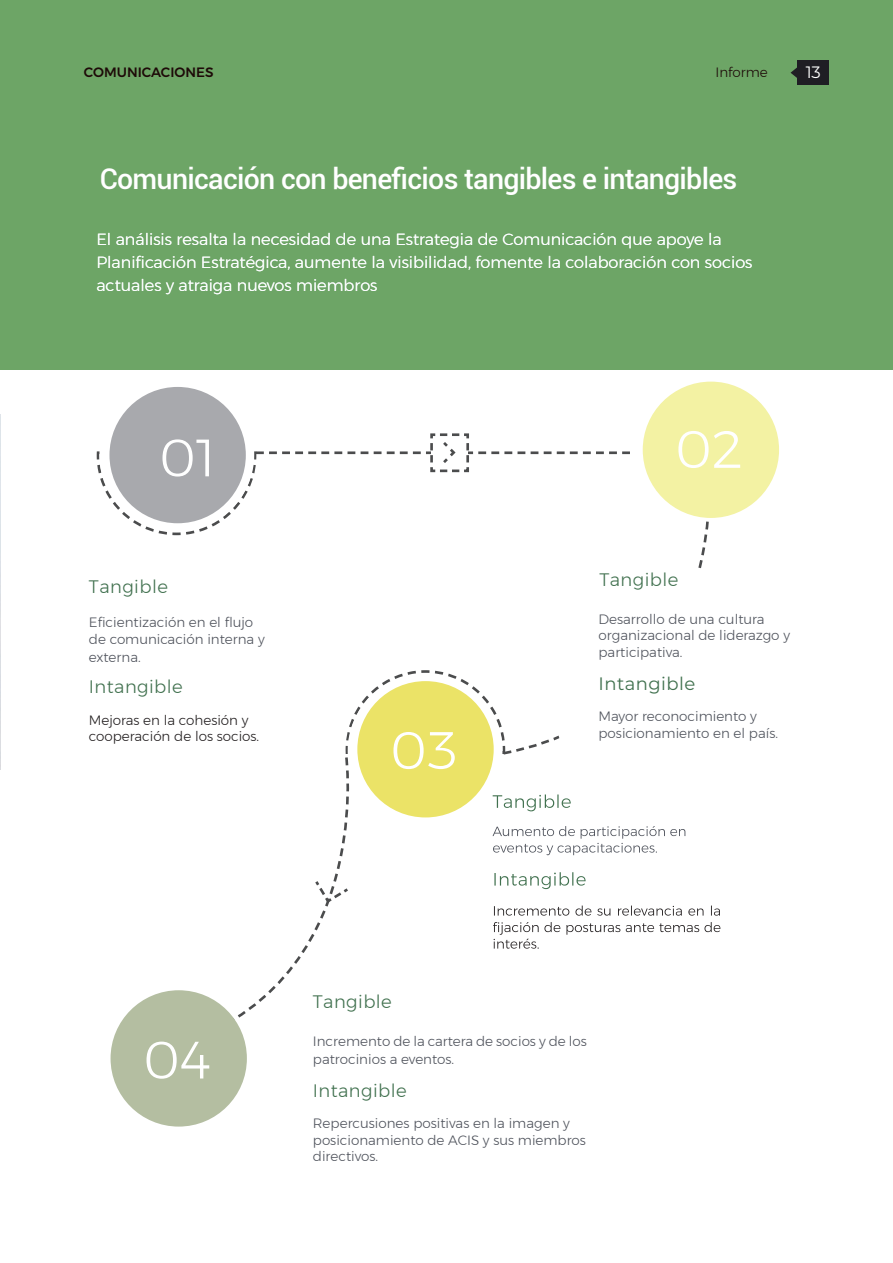
<style>
.page{position:relative;width:893px;height:1263px;background:#fff}
.page>*{position:absolute;margin:0;border:0;box-sizing:border-box;transform-origin:0 0}
.t1{font:500 28.5px "Roboto";letter-spacing:-.025em;color:#fff}
.t2{font:300 18px "Gontserrat";letter-spacing:.025em;color:#41714f}
.t3{font:100 18px "Montserrat";letter-spacing:.025em;color:#41714f}
.t4{font:100 16.5px "Montserrat";color:#fff}
.t5{font:300 16.05px/22.8px "Gontserrat";color:#fbfdfe}
.t6{font:300 13.5px/16.5px "Gontserrat";color:#4f535c}
.t7{font:300 13.5px/16.5px "Gontserrat";color:#231f20}
.t8{font:500 13.5px "Gontserrat";color:#1e0a08}
.t9{font:300 13.5px "Gontserrat";color:#1e0a08}
</style>
<div class="page">
<div style="left:0;top:0;width:893px;height:369px;background:#6da566"></div>
<img style="left:0;top:415px;width:1px;height:355px">
<svg style="left:506px;top:458px;width:230px;height:296px"></svg>
<div style="left:553px;top:569px;width:258px;height:258px;background:#fff;border-radius:50%"></div>
<div style="left:357px;top:681px;width:137px;height:136px;background:#ebe367;border-radius:50%"></div>
<div style="left:109px;top:387px;width:137px;height:136px;background:#a8a9ad;border-radius:50%"></div>
<svg style="left:139px;top:769px;width:239px;height:281px"></svg>
<div style="left:643px;top:382px;width:136px;height:136px;background:#f3f2a3;border-radius:50%"></div>
<div style="left:111px;top:990px;width:136px;height:136px;background:#b4bea1;border-radius:50%"></div>
<svg style="left:313px;top:878px;width:38px;height:27px"></svg>
<svg style="left:493px;top:922px;width:227px;height:27px"></svg>
<svg style="left:494px;top:905px;width:226px;height:11px"></svg>
<svg style="left:494px;top:872px;width:92px;height:17px"></svg>
<svg style="left:492px;top:826px;width:193px;height:29px"></svg>
<svg style="left:96px;top:432px;width:534px;height:104px"></svg>
<svg style="left:678px;top:431px;width:62px;height:37px"></svg>
<svg style="left:345px;top:670px;width:161px;height:99px"></svg>
<svg style="left:147px;top:1041px;width:62px;height:38px"></svg>
<svg style="left:493px;top:794px;width:78px;height:17px"></svg>
<div style="left:797px;top:61px;width:32px;height:24px;background:#1f1e24"></div>
<svg style="left:790px;top:67px;width:7px;height:11px"></svg>
<p class="t8" style="left:84px;top:61px;width:131px">COMUNICACIONES</p>
<p class="t9" style="left:715px;top:62px;width:54px">Informe</p>
<p class="t4" style="left:806px;top:61px;width:17px">13</p>
<h1 class="t1" style="left:100px;top:159px;width:639px">Comunicación con beneficios tangibles e intangibles</h1>
<p class="t5" style="left:96px;top:228px;width:658px">El análisis resalta la necesidad de una Estrategia de Comunicación que apoye la<br>Planificación Estratégica, aumente la visibilidad, fomente la colaboración con socios actuales y atraiga nuevos miembros</p>
<h2 class="t2" style="left:89px;top:573px;width:81px">Tangible</h2>
<p class="t6" style="left:89px;top:614px;width:177px">Eficientización en el flujo de comunicación interna y</p>
<p class="t6" style="left:89px;top:649px;width:53px">externa.</p>
<h2 class="t2" style="left:89px;top:673px;width:95px">Intangible</h2>
<p class="t7" style="left:89px;top:712px;width:172px">Mejoras en la cohesión y cooperación de los socios.</p>
<h2 class="t2" style="left:599px;top:566px;width:81px">Tangible</h2>
<p class="t6" style="left:598px;top:610px;width:193px">Desarrollo de una cultura organizacional de liderazgo y participativa.</p>
<h2 class="t3" style="left:598px;top:671px;width:98px">Intangible</h2>
<p class="t6" style="left:598px;top:708px;width:181px">Mayor reconocimiento y posicionamiento en el país.</p>
<h2 class="t2" style="left:313px;top:988px;width:81px">Tangible</h2>
<p class="t6" style="left:313px;top:1032px;width:275px;line-height:18px">Incremento de la cartera de socios y de los patrocinios a eventos.</p>
<h2 class="t2" style="left:313px;top:1077px;width:95px">Intangible</h2>
<p class="t6" style="left:313px;top:1115px;width:275px">Repercusiones positivas en la imagen y posicionamiento de ACIS y sus miembros directivos.</p>
</div>
